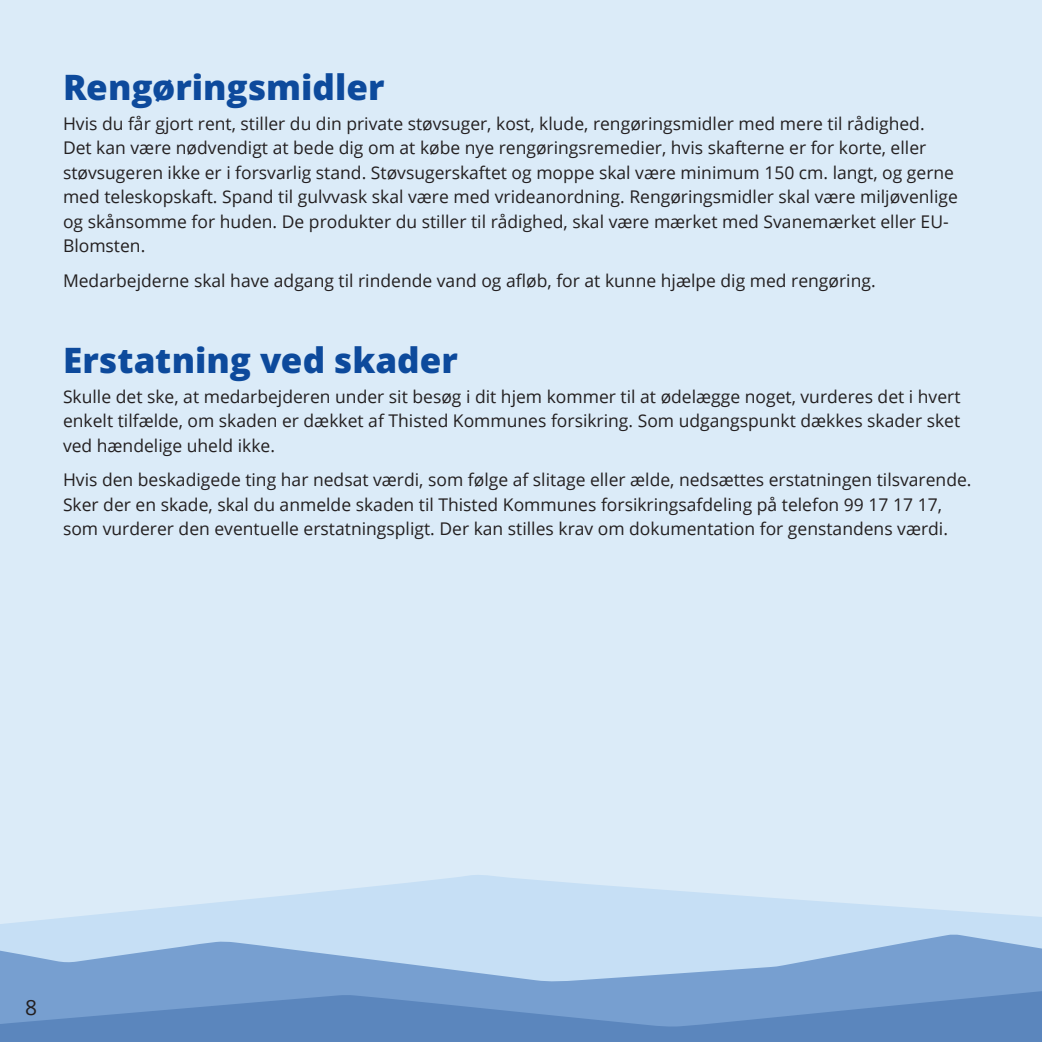
<style>
.page{position:relative;width:1042px;height:1042px;background:#dbebf8}
.page>*{position:absolute;margin:0;border:0;box-sizing:border-box;transform-origin:0 0}
.Overskrift{font:800 35px "Open Sans";color:#0d4a9c}
.t1{font:21px "Open Sans";color:#231f20}
.brødtekst{font:17.5px/24.5px "Open Sans";color:#231f20}
</style>
<div class="page">
<svg style="left:116px;top:875px;width:863px;height:38px"></svg>
<div style="left:0;top:913px;width:1042px;height:23px;background:#c6dff5"></div>
<svg style="left:0;top:936px;width:1042px;height:106px;background:#7fa5d2"></svg>
<h3 class="Overskrift" style="left:63px;top:64px;width:323px">Rengøringsmidler</h3>
<p class="brødtekst" style="left:63px;top:111px;width:896px">Hvis du får gjort rent, stiller du din private støvsuger, kost, klude, rengøringsmidler med mere til rådighed.<br>Det kan være nødvendigt at bede dig om at købe nye rengøringsremedier, hvis skafterne er for korte, eller støvsugeren ikke er i forsvarlig stand. Støvsugerskaftet og moppe skal være minimum 150 cm. langt, og gerne med teleskopskaft. Spand til gulvvask skal være med vrideanordning. Rengøringsmidler skal være miljøvenlige og skånsomme for huden. De produkter du stiller til rådighed, skal være mærket med Svanemærket eller EU-Blomsten.</p>
<p class="brødtekst" style="left:63px;top:268px;width:814px">Medarbejderne skal have adgang til rindende vand og afløb, for at kunne hjælpe dig med rengøring.</p>
<h3 class="Overskrift" style="left:63px;top:336px;width:396px">Erstatning ved skader</h3>
<p class="brødtekst" style="left:63px;top:384px;width:899px;text-align:justify">Skulle det ske, at medarbejderen under sit besøg i dit hjem kommer til at ødelægge noget, vurderes det i hvert enkelt tilfælde, om skaden er dækket af Thisted Kommunes forsikring. Som udgangspunkt dækkes skader sket ved hændelige uheld ikke.</p>
<p class="brødtekst" style="left:63px;top:467px;width:910px">Hvis den beskadigede ting har nedsat værdi, som følge af slitage eller ælde, nedsættes erstatningen tilsvarende.<br>Sker der en skade, skal du anmelde skaden til Thisted Kommunes forsikringsafdeling på telefon 99 17 17 17, som vurderer den eventuelle erstatningspligt. Der kan stilles krav om dokumentation for genstandens værdi.</p>
<p class="t1" style="left:25px;top:993px;width:14px">8</p>
</div>
